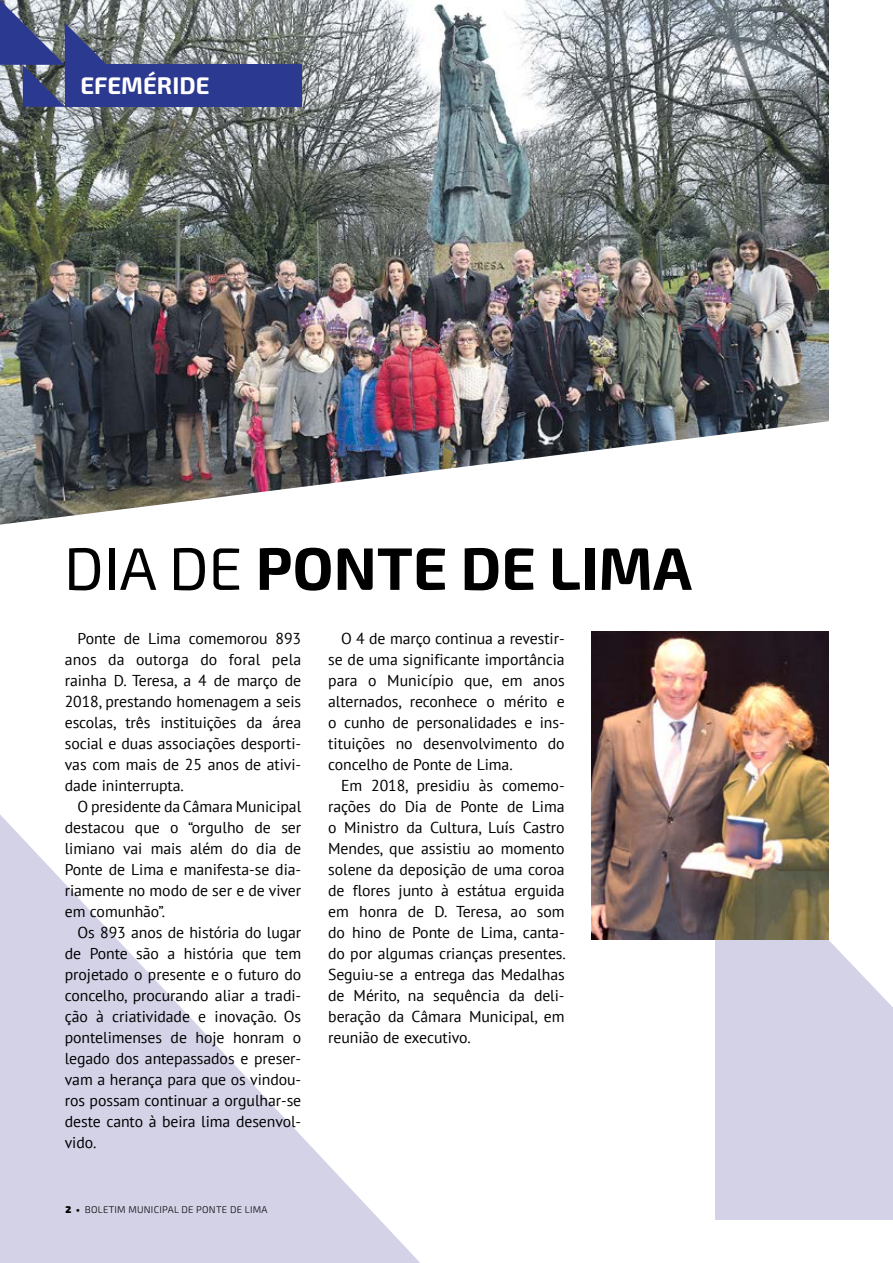
<style>
.page{position:relative;width:893px;height:1263px;background:#fff}
.page>*{position:absolute;margin:0;border:0;box-sizing:border-box;transform-origin:0 0}
.t1{font:700 60px "Exo 2";color:#000}
.t2{font:700 24px "Exo 2";color:#fff}
.t3{font:15.75px/21px "PT Sans";letter-spacing:-.005em;color:#000;text-align:justify}
.t4{font:300 9.75px "Exo 2";letter-spacing:.025em;color:#000}
.s1{font-weight:400}
.s2{font-weight:900}
</style>
<div class="page">
<svg style="left:0;top:815px;width:420px;height:448px;fill:#dad8ea"></svg>
<svg style="left:715px;top:821px;width:178px;height:399px;fill:#d4d2e7"></svg>
<img style="left:0;top:0;width:828px;height:420px">
<img style="left:0;top:420px;width:829px;height:105px">
<img style="left:592px;top:632px;width:236px;height:307px">
<svg style="left:0;top:0;width:125px;height:107px;background:#6b7392"></svg>
<div style="left:65px;top:65px;width:236px;height:42px;background:#2b3990"></div>
<h2 class="t2" style="left:80px;top:71px;width:131px">EFEMÉRIDE</h2>
<h1 class="t1" style="left:64px;top:533px;width:629px"><span class="s1">DIA DE</span> PONTE DE LIMA</h1>
<p class="t3" style="left:65px;top:628px;width:238px;text-indent:13px">Ponte de Lima comemorou 893 anos da outorga do foral pela rainha D. Teresa, a 4 de março de 2018, prestando homenagem a seis escolas, três instituições da área social e duas associações desporti&shy;vas com mais de 25 anos de ativi&shy;dade ininterrupta.</p>
<p class="t3" style="left:65px;top:795px;width:238px;text-indent:13px">O presidente da Câmara Municipal destacou que o “orgulho de ser limiano vai mais além do dia de Ponte de Lima e manifesta-se dia&shy;riamente no modo de ser e de viver em comunhão”.</p>
<p class="t3" style="left:65px;top:921px;width:238px;text-indent:13px">Os 893 anos de história do lugar de Ponte são a história que tem projetado o presente e o futuro do concelho, procurando aliar a tradi&shy;ção à criatividade e inovação. Os pontelimenses de hoje honram o legado dos antepassados e preser&shy;vam a herança para que os vindou&shy;ros possam continuar a orgulhar-se deste canto à beira lima desenvol&shy;vido.</p>
<p class="t4" style="left:66px;top:1204px;width:203px"><span class="s2">2 •</span> BOLETIM MUNICIPAL DE PONTE DE LIMA</p>
<p class="t3" style="left:328px;top:627px;width:238px;text-indent:13px">O 4 de março continua a revestir&shy;se de uma significante importância para o Município que, em anos alternados, reconhece o mérito e o cunho de personalidades e ins&shy;tituições no desenvolvimento do concelho de Ponte de Lima.</p>
<p class="t3" style="left:328px;top:774px;width:239px;text-indent:13px">Em 2018, presidiu às comemo&shy;rações do Dia de Ponte de Lima o Ministro da Cultura, Luís Castro Mendes, que assistiu ao momento solene da deposição de uma coroa de flores junto à estátua erguida em honra de D. Teresa, ao som do hino de Ponte de Lima, canta&shy;do por algumas crianças presentes.<br>Seguiu-se a entrega das Medalhas de Mérito, na sequência da deli&shy;beração da Câmara Municipal, em reunião de executivo.</p>
</div>
